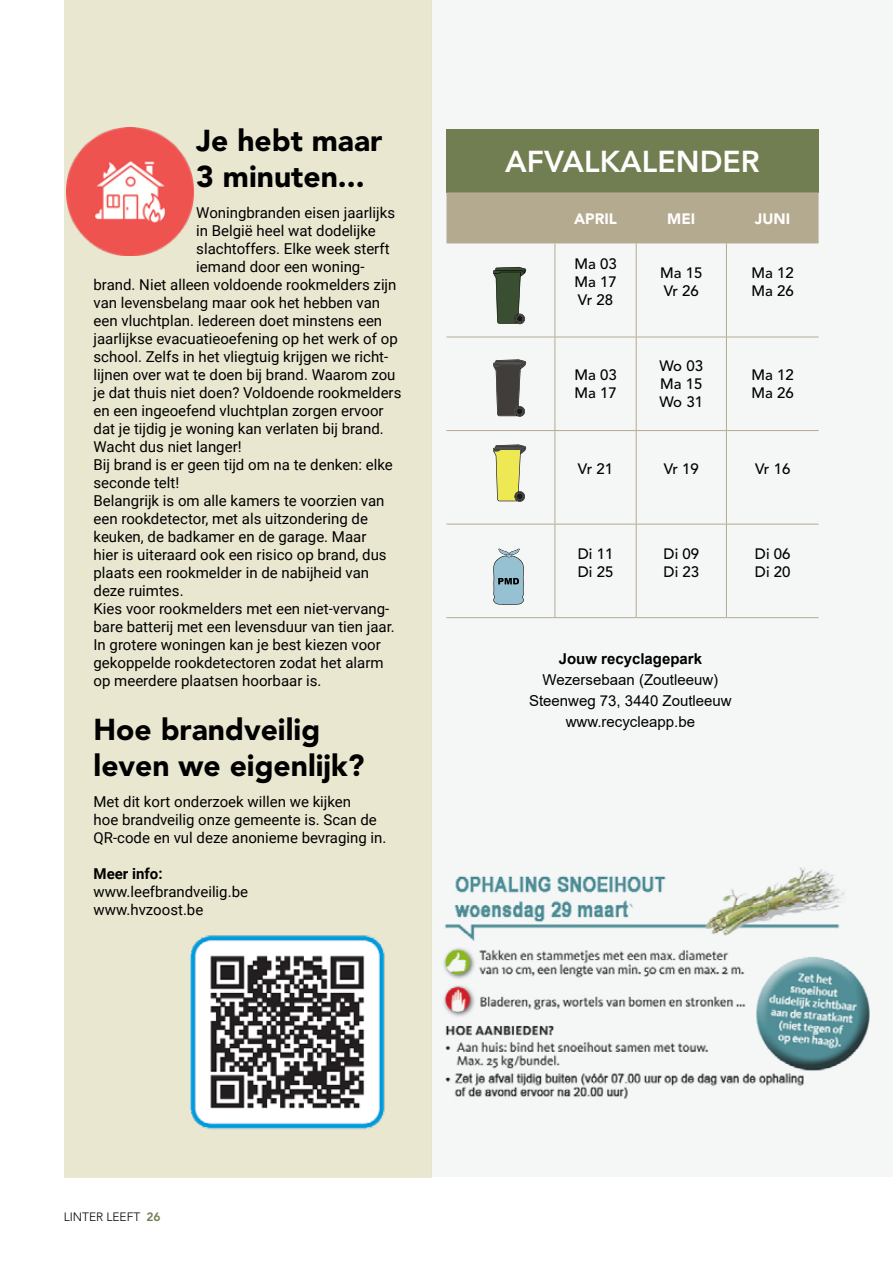
<style>
.page{position:relative;width:893px;height:1263px;background:#fff}
.page>*{position:absolute;margin:0;border:0;box-sizing:border-box;transform-origin:0 0}
.t1{font:900 30px/36px "Avenir LT Pro";color:#000}
.t2{font:800 30px "Avenir LT Pro";color:#fffefd}
.t3{font:15px/18px "Roboto";color:#000}
.t4{font:500 15px/18px "Avenir LT Pro";color:#000}
.t5{font:15px/21px "Arial";color:#000;text-align:center}
.t6{font:700 15px "Arial";color:#000}
.t7{font:900 15px "Avenir LT Pro";color:#fffefd}
.t8{font:700 15px "Roboto";color:#000}
.t9{font:300 12px "Avenir LT Pro";color:#000}
.s1{font-weight:800;color:#707e52}
</style>
<div class="page">
<div style="left:64px;top:0;width:368px;height:1178px;background:#eae7d0"></div>
<svg style="left:441px;top:243px;width:430px;height:858px;fill:#f5f7f7"></svg>
<div style="left:446px;top:129px;width:373px;height:63px;background:#707e52"></div>
<div style="left:446px;top:192px;width:373px;height:51px;background:#b4aa90"></div>
<hr style="left:555px;top:243px;width:1px;height:94px;background:#b4aa90">
<hr style="left:636px;top:243px;width:1px;height:94px;background:#b4aa90">
<hr style="left:726px;top:243px;width:1px;height:94px;background:#b4aa90">
<hr style="left:446px;top:337px;width:109px;height:1px;background:#b4aa90">
<hr style="left:555px;top:337px;width:81px;height:1px;background:#b4aa90">
<hr style="left:555px;top:337px;width:1px;height:93px;background:#b4aa90">
<hr style="left:636px;top:337px;width:90px;height:1px;background:#b4aa90">
<hr style="left:636px;top:337px;width:1px;height:93px;background:#b4aa90">
<hr style="left:726px;top:337px;width:93px;height:1px;background:#b4aa90">
<hr style="left:726px;top:337px;width:1px;height:93px;background:#b4aa90">
<hr style="left:446px;top:430px;width:109px;height:1px;background:#b4aa90">
<hr style="left:555px;top:430px;width:81px;height:1px;background:#b4aa90">
<hr style="left:555px;top:431px;width:1px;height:93px;background:#b4aa90">
<hr style="left:636px;top:430px;width:90px;height:1px;background:#b4aa90">
<hr style="left:636px;top:431px;width:1px;height:93px;background:#b4aa90">
<hr style="left:726px;top:430px;width:93px;height:1px;background:#b4aa90">
<hr style="left:726px;top:431px;width:1px;height:93px;background:#b4aa90">
<hr style="left:446px;top:524px;width:109px;height:1px;background:#b4aa90">
<hr style="left:555px;top:524px;width:81px;height:1px;background:#b4aa90">
<hr style="left:555px;top:524px;width:1px;height:93px;background:#b4aa90">
<hr style="left:636px;top:524px;width:90px;height:1px;background:#b4aa90">
<hr style="left:636px;top:524px;width:1px;height:93px;background:#b4aa90">
<hr style="left:726px;top:524px;width:93px;height:1px;background:#b4aa90">
<hr style="left:726px;top:524px;width:1px;height:93px;background:#b4aa90">
<hr style="left:446px;top:617px;width:109px;height:1px;background:#b4aa90">
<hr style="left:555px;top:617px;width:81px;height:1px;background:#b4aa90">
<hr style="left:636px;top:617px;width:90px;height:1px;background:#b4aa90">
<hr style="left:726px;top:617px;width:93px;height:1px;background:#b4aa90">
<svg style="left:493px;top:267px;width:33px;height:57px"></svg>
<svg style="left:493px;top:359px;width:33px;height:58px"></svg>
<svg style="left:493px;top:444px;width:33px;height:58px"></svg>
<svg style="left:493px;top:549px;width:31px;height:56px;background:#94b4c1"></svg>
<hr style="left:892px;top:842px;width:1px;height:421px;background:#eceae6">
<hr style="left:892px;top:763px;width:1px;height:78px;background:#8c3949">
<hr style="left:892px;top:0;width:1px;height:763px;background:#12325e">
<img style="left:190px;top:935px;width:195px;height:195px">
<img style="left:66px;top:128px;width:128px;height:127px">
<h1 class="t1" style="left:196px;top:123px;width:188px">Je hebt maar<br>3 minuten...</h1>
<p class="t3" style="left:196px;top:203px;width:200px">Woningbranden eisen jaarlijks</p>
<p class="t3" style="left:196px;top:221px;width:181px">in België heel wat dodelijke</p>
<p class="t3" style="left:196px;top:239px;width:195px">slachtoffers. Elke week sterft</p>
<p class="t3" style="left:196px;top:257px;width:170px">iemand door een woning-</p>
<p class="t3" style="left:94px;top:275px;width:304px">brand. Niet alleen voldoende rookmelders zijn</p>
<p class="t3" style="left:94px;top:293px;width:288px">van levensbelang maar ook het hebben van</p>
<p class="t3" style="left:94px;top:311px;width:290px">een vluchtplan. Iedereen doet minstens een</p>
<p class="t3" style="left:94px;top:329px;width:306px">jaarlijkse evacuatieoefening op het werk of op</p>
<p class="t3" style="left:94px;top:347px;width:296px">school. Zelfs in het vliegtuig krijgen we richt-</p>
<p class="t3" style="left:94px;top:365px;width:303px">lijnen over wat te doen bij brand. Waarom zou</p>
<p class="t3" style="left:94px;top:383px;width:309px">je dat thuis niet doen? Voldoende rookmelders</p>
<p class="t3" style="left:94px;top:401px;width:292px">en een ingeoefend vluchtplan zorgen ervoor</p>
<p class="t3" style="left:94px;top:419px;width:292px">dat je tijdig je woning kan verlaten bij brand.</p>
<p class="t3" style="left:94px;top:437px;width:150px">Wacht dus niet langer!</p>
<p class="t3" style="left:94px;top:455px;width:301px">Bij brand is er geen tijd om na te denken: elke</p>
<p class="t3" style="left:94px;top:473px;width:87px">seconde telt!</p>
<p class="t3" style="left:94px;top:491px;width:292px">Belangrijk is om alle kamers te voorzien van</p>
<p class="t3" style="left:94px;top:509px;width:276px">een rookdetector, met als uitzondering de</p>
<p class="t3" style="left:94px;top:527px;width:274px">keuken, de badkamer en de garage. Maar</p>
<p class="t3" style="left:94px;top:545px;width:295px">hier is uiteraard ook een risico op brand, dus</p>
<p class="t3" style="left:94px;top:563px;width:277px">plaats een rookmelder in de nabijheid van</p>
<p class="t3" style="left:94px;top:581px;width:92px">deze ruimtes.</p>
<p class="t3" style="left:94px;top:599px;width:297px">Kies voor rookmelders met een niet-vervang-</p>
<p class="t3" style="left:94px;top:617px;width:303px">bare batterij met een levensduur van tien jaar.</p>
<p class="t3" style="left:94px;top:635px;width:289px">In grotere woningen kan je best kiezen voor</p>
<p class="t3" style="left:94px;top:653px;width:291px">gekoppelde rookdetectoren zodat het alarm</p>
<p class="t3" style="left:94px;top:671px;width:229px">op meerdere plaatsen hoorbaar is.</p>
<h1 class="t1" style="left:94px;top:712px;width:272px">Hoe brandveilig leven we eigenlijk?</h1>
<p class="t3" style="left:94px;top:792px;width:294px">Met dit kort onderzoek willen we kijken<br>hoe brandveilig onze gemeente is. Scan de<br>QR-code en vul deze anonieme bevraging in.</p>
<p class="t8" style="left:94px;top:863px;width:71px">Meer info:</p>
<p class="t3" style="left:94px;top:882px;width:156px">www.leefbrandveilig.be www.hvzoost.be</p>
<h1 class="t2" style="left:505px;top:144px;width:256px">AFVALKALENDER</h1>
<p class="t7" style="left:574px;top:209px;width:44px">APRIL</p>
<p class="t7" style="left:667px;top:209px;width:30px">MEI</p>
<p class="t7" style="left:755px;top:209px;width:37px">JUNI</p>
<p class="t4" style="left:574px;top:255px;width:44px;text-align:justify">Ma 03<br>Ma 17<br>Vr 28</p>
<p class="t4" style="left:660px;top:264px;width:44px">Ma 15<br>Vr 26</p>
<p class="t4" style="left:752px;top:264px;width:44px">Ma 12<br>Ma 26</p>
<p class="t4" style="left:574px;top:366px;width:44px">Ma 03<br>Ma 17</p>
<p class="t4" style="left:660px;top:357px;width:45px;text-align:justify">Wo 03<br>Ma 15<br>Wo 31</p>
<p class="t4" style="left:752px;top:366px;width:44px">Ma 12<br>Ma 26</p>
<p class="t4" style="left:578px;top:460px;width:37px">Vr 21</p>
<p class="t4" style="left:664px;top:460px;width:37px">Vr 19</p>
<p class="t4" style="left:755px;top:460px;width:37px">Vr 16</p>
<p class="t4" style="left:578px;top:545px;width:37px">Di 11<br>Di 25</p>
<p class="t4" style="left:663px;top:545px;width:37px">Di 09<br>Di 23</p>
<p class="t4" style="left:755px;top:545px;width:37px">Di 06<br>Di 20</p>
<p class="t6" style="left:559px;top:648px;width:145px">Jouw recyclagepark</p>
<p class="t5" style="left:529px;top:669px;width:204px">Wezersebaan (Zoutleeuw)<br>Steenweg 73, 3440 Zoutleeuw www.recycleapp.be</p>
<p class="t9" style="left:64px;top:1210px;width:98px">LINTER LEEFT <span class="s1">26</span></p>
</div>
